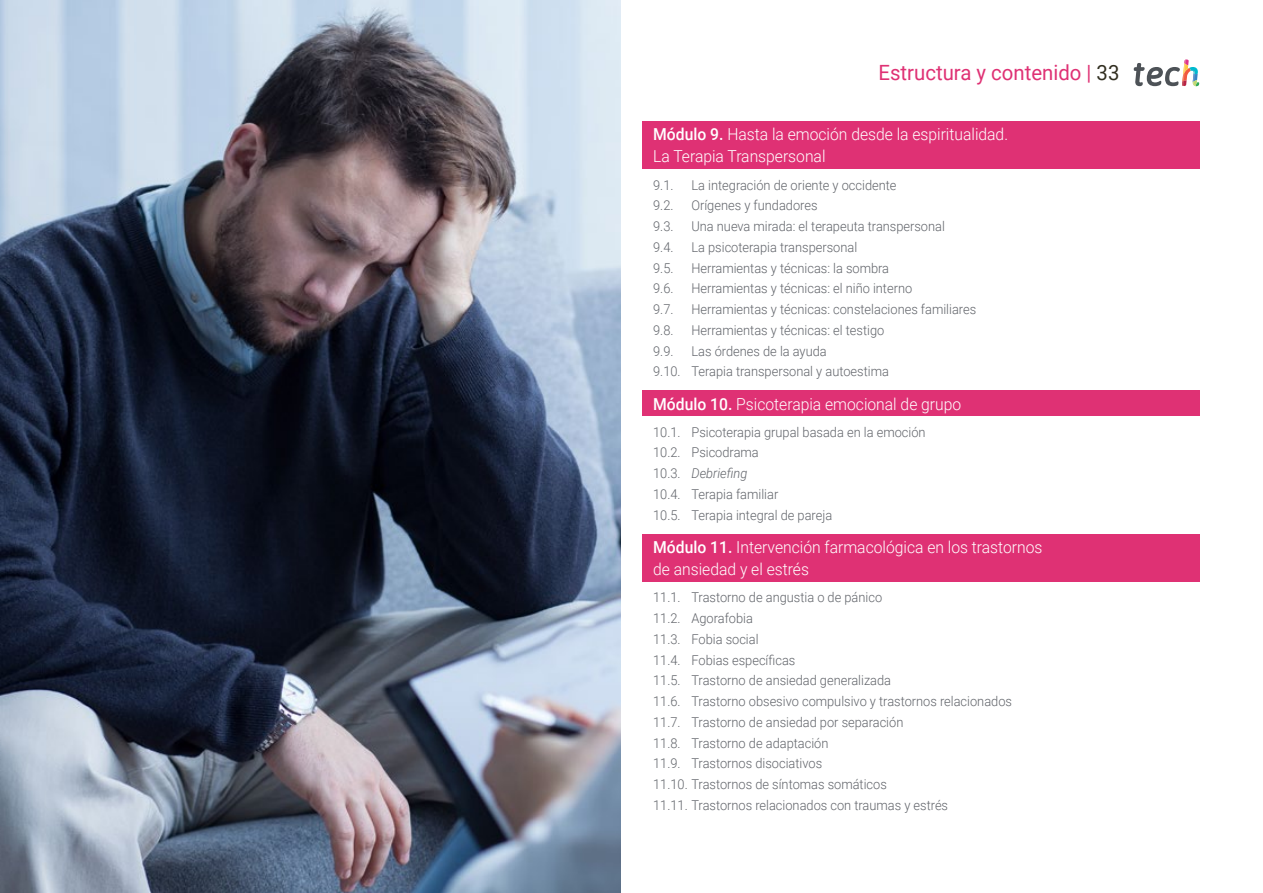
<style>
.page{position:relative;width:1263px;height:893px;background:#fff}
.page>*{position:absolute;margin:0;border:0;box-sizing:border-box;transform-origin:0 0}
.t1{font:21px "Roboto";color:#df3174}
.t2{font:300 16.5px/22.5px "Roboto";color:#fff;scale:.95 1}
.t3{font:300 13.5px/20.7px "Roboto";color:#61646a;scale:.95 1}
.s1{color:#312e20}
.s2{font-weight:500}
.s3{font-style:italic}
</style>
<div class="page">
<div style="left:642px;top:121px;width:557px;height:48px;background:#df3174"></div>
<div style="left:642px;top:391px;width:557px;height:25px;background:#df3174"></div>
<div style="left:642px;top:534px;width:557px;height:47px;background:#df3174"></div>
<svg style="left:1134px;top:60px;width:65px;height:27px"></svg>
<img style="left:0;top:0;width:621px;height:893px">
<h1 class="t1" style="left:878px;top:57px;width:242px">Estructura y contenido | <span class="s1">33</span></h1>
<p class="t2" style="left:653px;top:122px;width:375px"><span class="s2">Módulo 9.</span> Hasta la emoción desde la espiritualidad.<br>La Terapia Transpersonal</p>
<p class="t3" style="left:653px;top:174px;width:23px">9.1.</p>
<p class="t3" style="left:691px;top:174px;width:217px">La integración de oriente y occidente</p>
<p class="t3" style="left:653px;top:195px;width:23px">9.2.</p>
<p class="t3" style="left:691px;top:195px;width:134px">Orígenes y fundadores</p>
<p class="t3" style="left:653px;top:215px;width:23px">9.3.</p>
<p class="t3" style="left:691px;top:215px;width:268px">Una nueva mirada: el terapeuta transpersonal</p>
<p class="t3" style="left:653px;top:236px;width:23px">9.4.</p>
<p class="t3" style="left:691px;top:236px;width:176px">La psicoterapia transpersonal</p>
<p class="t3" style="left:653px;top:257px;width:23px">9.5.</p>
<p class="t3" style="left:691px;top:257px;width:210px">Herramientas y técnicas: la sombra</p>
<p class="t3" style="left:653px;top:278px;width:23px">9.6.</p>
<p class="t3" style="left:691px;top:278px;width:234px">Herramientas y técnicas: el niño interno</p>
<p class="t3" style="left:653px;top:298px;width:23px">9.7.</p>
<p class="t3" style="left:691px;top:298px;width:301px">Herramientas y técnicas: constelaciones familiares</p>
<p class="t3" style="left:653px;top:319px;width:23px">9.8.</p>
<p class="t3" style="left:691px;top:319px;width:205px">Herramientas y técnicas: el testigo</p>
<p class="t3" style="left:653px;top:340px;width:23px">9.9.</p>
<p class="t3" style="left:653px;top:340px;width:250px;text-indent:38px">Las órdenes de la ayuda<br>9.10. Terapia transpersonal y autoestima</p>
<p class="t2" style="left:653px;top:392px;width:326px"><span class="s2">Módulo 10.</span> Psicoterapia emocional de grupo</p>
<p class="t3" style="left:653px;top:421px;width:288px">10.1. Psicoterapia grupal basada en la emoción<br>10.2. Psicodrama<br>10.3. <span class="s3">Debriefing<br></span>10.4. Terapia familiar<br>10.5. Terapia integral de pareja</p>
<p class="t2" style="left:653px;top:535px;width:411px"><span class="s2">Módulo 11.</span> Intervención farmacológica en los trastornos de ansiedad y el estrés</p>
<p class="t3" style="left:653px;top:587px;width:379px">11.1. Trastorno de angustia o de pánico<br>11.2. Agorafobia<br>11.3. Fobia social<br>11.4. Fobias específicas<br>11.5. Trastorno de ansiedad generalizada<br>11.6. Trastorno obsesivo compulsivo y trastornos relacionados 11.7. Trastorno de ansiedad por separación<br>11.8. Trastorno de adaptación<br>11.9. Trastornos disociativos<br>11.10. Trastornos de síntomas somáticos<br>11.11. Trastornos relacionados con traumas y estrés</p>
</div>
